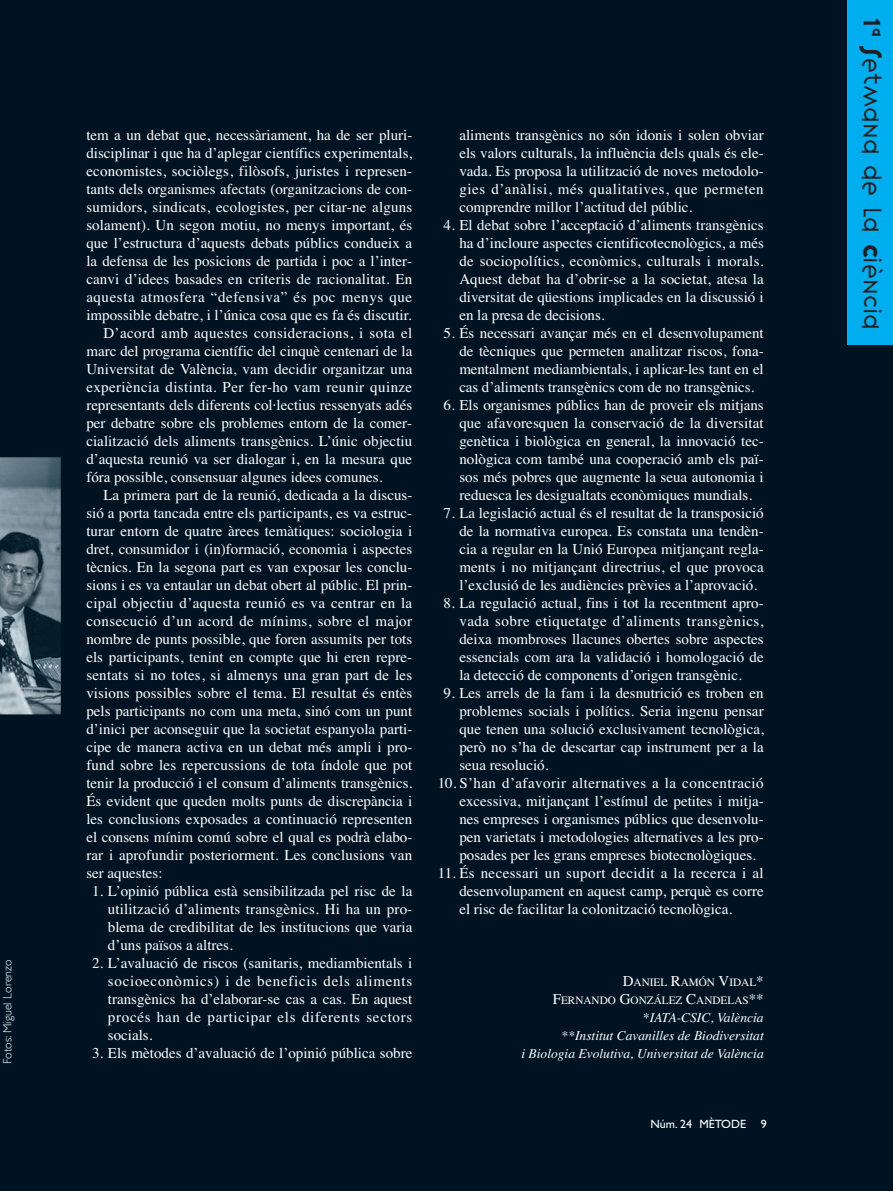
<style>
.page{position:relative;width:893px;height:1191px;background:#fff}
.page>*{position:absolute;margin:0;border:0;box-sizing:border-box;transform-origin:0 0}
.t1{font:300 22.5px "Variex";color:#231f20}
.t2{font:15px/18px "Times";color:#fff;text-align:justify}
.t3{font:15px "Times";letter-spacing:.025em;color:#fff}
.t4{font:15px "Times";letter-spacing:.03em;color:#fff}
.t5{font:15px "Times";letter-spacing:.04em;color:#fff}
.t6{font:italic 13.5px/18px "Times";color:#fff;text-align:right}
.t7{font:300 12px "Gill Sans";color:#fff}
.t8{font:12px "Gill Sans";color:#fff}
.t9{font:11.25px/18px "Times";color:#fff;text-align:right}
.s1{font-size:15px}
.s2{font-family:"Copperplate Thirty One AB";font-weight:400}
.s3{font-weight:400}
</style>
<div class="page">
<div style="left:0;top:1px;width:893px;height:1190px;background:#001323"></div>
<div style="left:847px;top:1px;width:46px;height:344px;background:#00aeef"></div>
<svg style="left:0;top:457px;width:61px;height:258px;background:#5e727d"></svg>
<p class="t7" style="left:3px;top:1064px;width:106px;rotate:-90deg">Fotos: Miguel Lorenzo</p>
<p class="t2" style="left:86px;top:127px;width:327px">tem a un debat que, necessàriament, ha de ser pluri-</p>
<p class="t2" style="left:86px;top:145px;width:327px">disciplinar i que ha d’aplegar científics experimentals,</p>
<p class="t2" style="left:86px;top:163px;width:327px">economistes, sociòlegs, filòsofs, juristes i represen-</p>
<p class="t2" style="left:86px;top:181px;width:327px">tants dels organismes afectats (organitzacions de con-</p>
<p class="t2" style="left:86px;top:199px;width:327px">sumidors, sindicats, ecologistes, per citar-ne alguns</p>
<p class="t2" style="left:86px;top:217px;width:327px">solament). Un segon motiu, no menys important, és</p>
<p class="t2" style="left:86px;top:235px;width:327px">que l’estructura d’aquests debats públics condueix a</p>
<p class="t2" style="left:86px;top:253px;width:327px">la defensa de les posicions de partida i poc a l’inter-</p>
<p class="t2" style="left:86px;top:271px;width:327px">canvi d’idees basades en criteris de racionalitat. En</p>
<p class="t5" style="left:86px;top:291px;width:327px">aquesta atmosfera “defensiva” és poc menys que</p>
<p class="t2" style="left:86px;top:307px;width:327px">impossible debatre, i l’única cosa que es fa és discutir.</p>
<p class="t4" style="left:103px;top:327px;width:310px">D’acord amb aquestes consideracions, i sota el</p>
<p class="t2" style="left:86px;top:343px;width:327px">marc del programa científic del cinquè centenari de la</p>
<p class="t2" style="left:86px;top:361px;width:327px">Universitat de València, vam decidir organitzar una</p>
<p class="t3" style="left:86px;top:381px;width:327px">experiència distinta. Per fer-ho vam reunir quinze</p>
<p class="t2" style="left:86px;top:397px;width:327px">representants dels diferents col·lectius ressenyats adés</p>
<p class="t2" style="left:86px;top:415px;width:327px">per debatre sobre els problemes entorn de la comer-</p>
<p class="t2" style="left:86px;top:433px;width:327px">cialització dels aliments transgènics. L’únic objectiu</p>
<p class="t2" style="left:86px;top:451px;width:327px">d’aquesta reunió va ser dialogar i, en la mesura que</p>
<p class="t2" style="left:86px;top:469px;width:298px">fóra possible, consensuar algunes idees comunes.</p>
<p class="t2" style="left:103px;top:487px;width:310px">La primera part de la reunió, dedicada a la discus-</p>
<p class="t2" style="left:86px;top:505px;width:327px">sió a porta tancada entre els participants, es va estruc-</p>
<p class="t2" style="left:86px;top:523px;width:327px">turar entorn de quatre àrees temàtiques: sociologia i</p>
<p class="t2" style="left:86px;top:541px;width:327px">dret, consumidor i (in)formació, economia i aspectes</p>
<p class="t2" style="left:86px;top:559px;width:327px">tècnics. En la segona part es van exposar les conclu-</p>
<p class="t2" style="left:86px;top:577px;width:327px">sions i es va entaular un debat obert al públic. El prin-</p>
<p class="t3" style="left:86px;top:597px;width:327px">cipal objectiu d’aquesta reunió es va centrar en la</p>
<p class="t4" style="left:86px;top:615px;width:327px">consecució d’un acord de mínims, sobre el major</p>
<p class="t2" style="left:86px;top:631px;width:327px">nombre de punts possible, que foren assumits per tots</p>
<p class="t2" style="left:86px;top:649px;width:327px">els participants, tenint en compte que hi eren repre-</p>
<p class="t2" style="left:86px;top:667px;width:327px">sentats si no totes, si almenys una gran part de les</p>
<p class="t2" style="left:86px;top:685px;width:327px">visions possibles sobre el tema. El resultat és entès</p>
<p class="t2" style="left:86px;top:703px;width:327px">pels participants no com una meta, sinó com un punt</p>
<p class="t2" style="left:86px;top:721px;width:327px">d’inici per aconseguir que la societat espanyola parti-</p>
<p class="t2" style="left:86px;top:739px;width:327px">cipe de manera activa en un debat més ampli i pro-</p>
<p class="t2" style="left:86px;top:757px;width:327px">fund sobre les repercussions de tota índole que pot</p>
<p class="t2" style="left:86px;top:775px;width:327px">tenir la producció i el consum d’aliments transgènics.</p>
<p class="t2" style="left:86px;top:793px;width:327px">És evident que queden molts punts de discrepància i</p>
<p class="t2" style="left:86px;top:811px;width:327px">les conclusions exposades a continuació representen</p>
<p class="t2" style="left:86px;top:829px;width:327px">el consens mínim comú sobre el qual es podrà elabo-</p>
<p class="t2" style="left:86px;top:847px;width:327px">rar i aprofundir posteriorment. Les conclusions van</p>
<p class="t2" style="left:86px;top:865px;width:78px">ser aquestes:</p>
<p class="t2" style="left:108px;top:883px;width:306px;text-indent:-16px">1. L’opinió pública està sensibilitzada pel risc de la utilització d’aliments transgènics. Hi ha un pro&shy;blema de credibilitat de les institucions que varia d’uns països a altres.</p>
<p class="t2" style="left:108px;top:955px;width:306px;text-indent:-16px">2. L’avaluació de riscos (sanitaris, mediambientals i socioeconòmics) i de beneficis dels aliments transgènics ha d’elaborar-se cas a cas. En aquest procés han de participar els diferents sectors socials.</p>
<p class="t2" style="left:92px;top:1045px;width:322px">3. Els mètodes d’avaluació de l’opinió pública sobre</p>
<p class="t2" style="left:459px;top:127px;width:306px">aliments transgènics no són idonis i solen obviar els valors culturals, la influència dels quals és ele&shy;vada. Es proposa la utilització de noves metodolo&shy;gies d’anàlisi, més qualitatives, que permeten comprendre millor l’actitud del públic.</p>
<p class="t2" style="left:459px;top:217px;width:306px;text-indent:-16px">4. El debat sobre l’acceptació d’aliments transgènics ha d’incloure aspectes cientificotecnològics, a més de sociopolítics, econòmics, culturals i morals.<br>Aquest debat ha d’obrir-se a la societat, atesa la diversitat de qüestions implicades en la discussió i en la presa de decisions.</p>
<p class="t2" style="left:459px;top:325px;width:306px;text-indent:-16px">5. És necessari avançar més en el desenvolupament de tècniques que permeten analitzar riscos, fona&shy;mentalment mediambientals, i aplicar-les tant en el cas d’aliments transgènics com de no transgènics.</p>
<p class="t2" style="left:459px;top:397px;width:306px;text-indent:-16px">6. Els organismes públics han de proveir els mitjans que afavoresquen la conservació de la diversitat genètica i biològica en general, la innovació tec&shy;nològica com també una cooperació amb els paï&shy;sos més pobres que augmente la seua autonomia i reduesca les desigualtats econòmiques mundials.</p>
<p class="t2" style="left:459px;top:505px;width:306px;text-indent:-16px">7. La legislació actual és el resultat de la transposició de la normativa europea. Es constata una tendèn&shy;cia a regular en la Unió Europea mitjançant regla&shy;ments i no mitjançant directrius, el que provoca l’exclusió de les audiències prèvies a l’aprovació.</p>
<p class="t2" style="left:459px;top:595px;width:306px;text-indent:-16px">8. La regulació actual, fins i tot la recentment apro&shy;vada sobre etiquetatge d’aliments transgènics, deixa mombroses llacunes obertes sobre aspectes essencials com ara la validació i homologació de la detecció de components d’origen transgènic.</p>
<p class="t2" style="left:459px;top:685px;width:306px;text-indent:-16px">9. Les arrels de la fam i la desnutrició es troben en problemes socials i polítics. Seria ingenu pensar que tenen una solució exclusivament tecnològica, però no s’ha de descartar cap instrument per a la seua resolució.</p>
<p class="t2" style="left:459px;top:775px;width:306px;text-indent:-22px">10. S’han d’afavorir alternatives a la concentració excessiva, mitjançant l’estímul de petites i mitja&shy;nes empreses i organismes públics que desenvolu&shy;pen varietats i metodologies alternatives a les pro&shy;posades per les grans empreses biotecnològiques.</p>
<p class="t2" style="left:459px;top:865px;width:306px;text-indent:-22px">11. És necessari un suport decidit a la recerca i al desenvolupament en aquest camp, perquè es corre el risc de facilitar la colonització tecnològica.</p>
<p class="t9" style="left:553px;top:974px;width:213px"><span class="s1">D</span>ANIEL <span class="s1">R</span>AMÓN <span class="s1">V</span>IDAL<span class="s1">*<br>F</span>ERNANDO <span class="s1">G</span>ONZÁLEZ <span class="s1">C</span>ANDELAS<span class="s1">**</span></p>
<p class="t6" style="left:521px;top:1010px;width:244px">*IATA-CSIC, València<br>**Institut Cavanilles de Biodiversitat<br>i Biologia Evolutiva, Universitat de València</p>
<p class="t8" style="left:650px;top:1120px;width:118px">Núm. 24 MÈTODE 9</p>
<h1 class="t1" style="left:882px;top:14px;width:318px;rotate:90deg"><span class="s2">1</span><sup>a</sup> <span class="s3">s</span>etmana de la <span class="s3">c</span>iència</h1>
</div>
